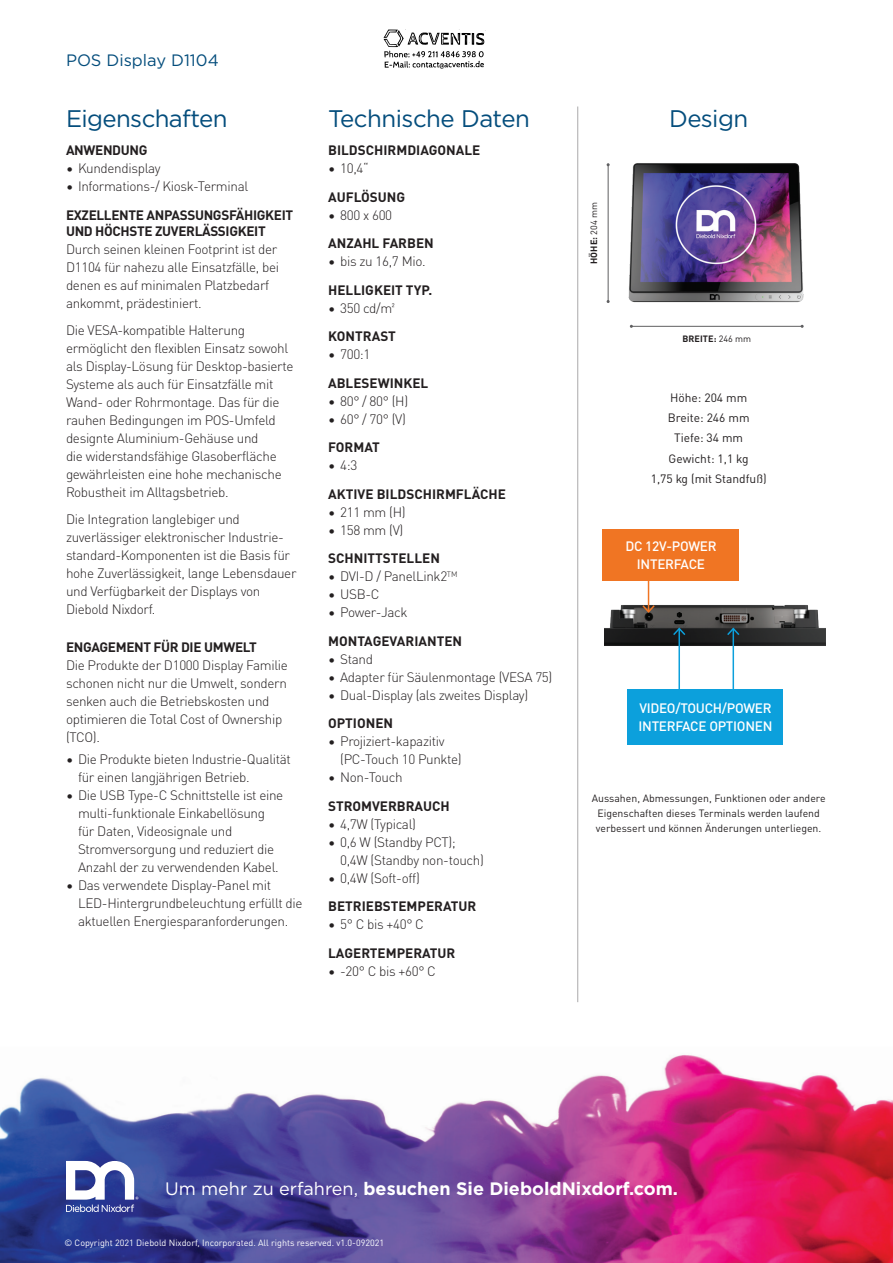
<style>
.page{position:relative;width:893px;height:1263px;background:#fff}
.page>*{position:absolute;margin:0;border:0;box-sizing:border-box;transform-origin:0 0}
.t1{font:24px "Gotham";letter-spacing:-.025em;color:#044d7c}
.t2{font:700 18px "Gotham";color:#fff}
.t3{font:16.5px "Gotham";color:#044d7c}
.t4{font:300 13.5px/18px "DIN Pro";letter-spacing:-.025em;color:#231f20}
.t5{font:700 13.5px "DIN Pro";color:#231f20}
.t6{font:700 13.5px/16.5px "DIN Pro";letter-spacing:-.025em;color:#231f20}
.t7{font:500 13.5px/18px "DIN Pro";letter-spacing:-.02em;color:#fff;text-align:center}
.t8{font:12px/20.4px "DIN Pro";color:#231f20;text-align:center}
.t9{font:10.5px/15px "DIN Pro";color:#231f20;text-align:center}
.t10{font:700 9.15px "DIN Pro";letter-spacing:.01em;color:#231f20}
.t11{font:9px "DIN Pro";color:#fff}
.s1{font-weight:400}
</style>
<div class="page">
<img style="left:0;top:1054px;width:893px;height:209px">
<svg style="left:66px;top:1161px;width:73px;height:51px"></svg>
<hr style="left:577px;top:107px;width:1px;height:895px;background:#231f20">
<hr style="left:608px;top:165px;width:1px;height:136px;background:#5f5f61">
<hr style="left:631px;top:326px;width:171px;height:1px;background:#5f5f61">
<img style="left:628px;top:163px;width:176px;height:140px">
<img style="left:604px;top:591px;width:221px;height:75px">
<div style="left:602px;top:529px;width:137px;height:51px;background:#f07523"></div>
<div style="left:628px;top:689px;width:155px;height:56px;background:#0ca0dc"></div>
<hr style="left:648px;top:578px;width:1px;height:34px;background:#f07523">
<svg style="left:641px;top:604px;width:15px;height:10px"></svg>
<hr style="left:678px;top:629px;width:2px;height:64px;background:#0ca0dc">
<svg style="left:671px;top:626px;width:16px;height:11px"></svg>
<hr style="left:732px;top:629px;width:2px;height:64px;background:#0ca0dc">
<svg style="left:726px;top:626px;width:15px;height:11px"></svg>
<svg style="left:384px;top:29px;width:101px;height:40px"></svg>
<p class="t3" style="left:66px;top:51px;width:154px">POS Display D1104</p>
<h1 class="t1" style="left:66px;top:105px;width:163px">Eigenschaften</h1>
<p class="t6" style="left:66px;top:141px;width:83px">ANWENDUNG</p>
<p class="t4" style="left:66px;top:158px;width:96px">• Kundendisplay</p>
<p class="t4" style="left:66px;top:176px;width:184px">• Informations-/ Kiosk-Terminal</p>
<p class="t6" style="left:66px;top:206px;width:229px">EXZELLENTE ANPASSUNGSFÄHIGKEIT<br>UND HÖCHSTE ZUVERLÄSSIGKEIT</p>
<p class="t4" style="left:66px;top:239px;width:215px">Durch seinen kleinen Footprint ist der D1104 für nahezu alle Einsatzfälle, bei denen es auf minimalen Platzbedarf ankommt, prädestiniert.</p>
<p class="t4" style="left:66px;top:320px;width:229px">Die VESA-kompatible Halterung ermöglicht den flexiblen Einsatz sowohl als Display-Lösung für Desktop-basierte Systeme als auch für Einsatzfälle mit Wand- oder Rohrmontage. Das für die rauhen Bedingungen im POS-Umfeld designte Aluminium-Gehäuse und<br>die widerstandsfähige Glasoberfläche gewährleisten eine hohe mechanische Robustheit im Alltagsbetrieb.</p>
<p class="t4" style="left:66px;top:509px;width:232px">Die Integration langlebiger und zuverlässiger elektronischer Industrie&shy;standard-Komponenten ist die Basis für hohe Zuverlässigkeit, lange Lebensdauer und Verfügbarkeit der Displays von Diebold Nixdorf.</p>
<p class="t6" style="left:66px;top:638px;width:192px">ENGAGEMENT FÜR DIE UMWELT</p>
<p class="t4" style="left:66px;top:655px;width:223px">Die Produkte der D1000 Display Familie schonen nicht nur die Umwelt, sondern senken auch die Betriebskosten und optimieren die Total Cost of Ownership (TCO).</p>
<p class="t4" style="left:78px;top:749px;width:214px;text-indent:-12px">• Die Produkte bieten Industrie-Qualität für einen langjährigen Betrieb.</p>
<p class="t4" style="left:78px;top:785px;width:207px;text-indent:-12px">• Die USB Type-C Schnittstelle ist eine multi-funktionale Einkabellösung für Daten, Videosignale und Stromversorgung und reduziert die Anzahl der zu verwendenden Kabel.</p>
<p class="t4" style="left:78px;top:875px;width:226px;text-indent:-12px">• Das verwendete Display-Panel mit<br>LED-Hintergrundbeleuchtung erfüllt die aktuellen Energiesparanforderungen.</p>
<h1 class="t1" style="left:328px;top:105px;width:203px">Technische Daten</h1>
<p class="t5" style="left:328px;top:140px;width:154px">BILDSCHIRMDIAGONALE</p>
<p class="t4" style="left:328px;top:158px;width:42px">• 10,4“</p>
<p class="t5" style="left:328px;top:186px;width:78px">AUFLÖSUNG</p>
<p class="t4" style="left:328px;top:205px;width:66px">• 800 x 600</p>
<p class="t5" style="left:328px;top:233px;width:107px">ANZAHL FARBEN</p>
<p class="t4" style="left:328px;top:251px;width:99px">• bis zu 16,7 Mio.</p>
<p class="t5" style="left:328px;top:279px;width:106px">HELLIGKEIT TYP.</p>
<p class="t4" style="left:328px;top:298px;width:68px">• 350 cd/m²</p>
<p class="t5" style="left:328px;top:326px;width:69px">KONTRAST</p>
<p class="t4" style="left:328px;top:344px;width:44px">• 700:1</p>
<p class="t5" style="left:328px;top:372px;width:102px">ABLESEWINKEL</p>
<p class="t4" style="left:328px;top:391px;width:82px">• 80° / 80° (H)</p>
<p class="t4" style="left:328px;top:409px;width:79px">• 60° / 70° (V)</p>
<p class="t5" style="left:328px;top:437px;width:53px">FORMAT</p>
<p class="t4" style="left:328px;top:455px;width:31px">• 4:3</p>
<p class="t5" style="left:328px;top:483px;width:179px">AKTIVE BILDSCHIRMFLÄCHE</p>
<p class="t4" style="left:328px;top:502px;width:79px">• 211 mm (H)</p>
<p class="t4" style="left:328px;top:520px;width:77px">• 158 mm (V)</p>
<p class="t5" style="left:328px;top:548px;width:113px">SCHNITTSTELLEN</p>
<p class="t4" style="left:328px;top:566px;width:131px">• DVI-D / PanelLink2<sup>TM</sup></p>
<p class="t4" style="left:328px;top:584px;width:53px">• USB-C</p>
<p class="t4" style="left:328px;top:602px;width:81px">• Power-Jack</p>
<p class="t5" style="left:328px;top:630px;width:136px">MONTAGEVARIANTEN</p>
<p class="t4" style="left:328px;top:649px;width:46px">• Stand</p>
<p class="t4" style="left:328px;top:667px;width:226px">• Adapter für Säulenmontage (VESA 75)</p>
<p class="t4" style="left:328px;top:685px;width:202px">• Dual-Display (als zweites Display)</p>
<p class="t5" style="left:328px;top:713px;width:67px">OPTIONEN</p>
<p class="t4" style="left:340px;top:731px;width:123px;text-indent:-12px">• Projiziert-kapazitiv (PC-Touch 10 Punkte)</p>
<p class="t4" style="left:328px;top:767px;width:76px">• Non-Touch</p>
<p class="t5" style="left:328px;top:795px;width:123px">STROMVERBRAUCH</p>
<p class="t4" style="left:328px;top:814px;width:89px">• 4,7W (Typical)</p>
<p class="t4" style="left:340px;top:832px;width:145px;text-indent:-12px">• 0,6 W (Standby PCT);<br>0,4W (Standby non-touch)</p>
<p class="t4" style="left:328px;top:868px;width:93px">• 0,4W (Soft-off)</p>
<p class="t5" style="left:328px;top:896px;width:150px">BETRIEBSTEMPERATUR</p>
<p class="t4" style="left:328px;top:914px;width:97px">• 5° C bis +40° C</p>
<p class="t5" style="left:328px;top:942px;width:129px">LAGERTEMPERATUR</p>
<p class="t4" style="left:328px;top:961px;width:109px">• -20° C bis +60° C</p>
<p class="t10" style="left:587px;top:264px;width:63px;rotate:-90deg">HÖHE: <span class="s1">204 mm</span></p>
<h1 class="t1" style="left:669px;top:105px;width:80px">Design</h1>
<p class="t10" style="left:682px;top:332px;width:70px">BREITE: <span class="s1">246 mm</span></p>
<p class="t8" style="left:651px;top:386px;width:117px">Höhe: 204 mm<br>Breite: 246 mm<br>Tiefe: 34 mm<br>Gewicht: 1,1 kg<br>1,75 kg (mit Standfuß)</p>
<p class="t7" style="left:625px;top:536px;width:93px">DC 12V-POWER<br>INTERFACE</p>
<p class="t7" style="left:638px;top:698px;width:135px;text-align:left">VIDEO/TOUCH/POWER<br>INTERFACE OPTIONEN</p>
<p class="t9" style="left:592px;top:790px;width:235px">Aussahen, Abmessungen, Funktionen oder andere<br>Eigenschaften dieses Terminals werden laufend verbessert und können Änderungen unterliegen.</p>
<h2 class="t2" style="left:165px;top:1178px;width:514px"><span class="s1">Um mehr zu erfahren,</span> besuchen Sie DieboldNixdorf.com.</h2>
<p class="t11" style="left:64px;top:1235px;width:321px">© Copyright 2021 Diebold Nixdorf, Incorporated. All rights reserved. v1.0-092021</p>
</div>
